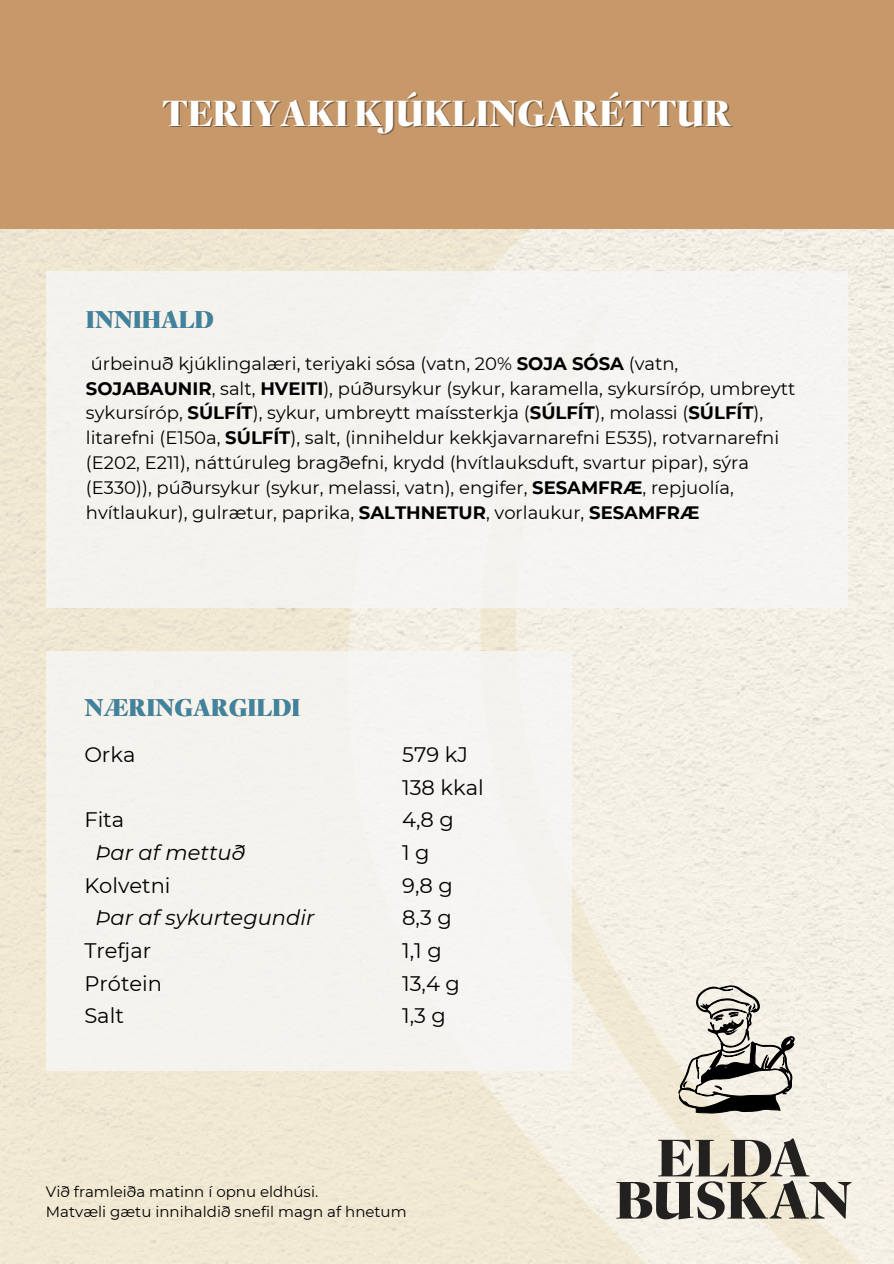
<style>
.page{position:relative;width:894px;height:1264px;background:#fff}
.page>*{position:absolute;margin:0;border:0;box-sizing:border-box;transform-origin:0 0}
.t1{font:900 36px "Reiher Headline";color:#fff}
.t2{font:900 24px "Reiher Headline";color:#3f839e}
.t3{font:21px/32.7px "Montserrat";color:#000}
.t4{font:italic 21px "Montserrat";color:#000}
.t5{font:18px/24.8px "Montserrat";color:#000}
.t6{font:15px "Montserrat";color:#000}
.s1{font-weight:700}
</style>
<div class="page">
<img style="left:1px;top:228px;width:892px;height:1035px">
<div style="left:0;top:0;width:893px;height:228px;background:#c79869"></div>
<div style="left:46px;top:271px;width:801px;height:337px;background:#f5f3f0"></div>
<div style="left:46px;top:651px;width:525px;height:419px;background:#f5f3ed"></div>
<svg style="left:678px;top:985px;width:116px;height:128px;background:#b2afa7"></svg>
<svg style="left:616px;top:1138px;width:235px;height:81px;background:#ada8a0"></svg>
<h1 class="t1" style="left:162px;top:89px;width:571px">TERIYAKI KJÚKLINGARÉTTUR</h1>
<p class="t2" style="left:86px;top:303px;width:129px">INNIHALD</p>
<h4 class="t5" style="left:86px;top:351px;width:710px">úrbeinuð kjúklingalæri, teriyaki sósa (vatn, 20% <span class="s1">SOJA SÓSA</span> (vatn, <span class="s1">SOJABAUNIR</span>, salt, <span class="s1">HVEITI</span>), púðursykur (sykur, karamella, sykursíróp, umbreytt sykursíróp, <span class="s1">SÚLFÍT</span>), sykur, umbreytt maíssterkja (<span class="s1">SÚLFÍT</span>), molassi (<span class="s1">SÚLFÍT</span>), litarefni (E150a, <span class="s1">SÚLFÍT</span>), salt, (inniheldur kekkjavarnarefni E535), rotvarnarefni (E202, E211), náttúruleg bragðefni, krydd (hvítlauksduft, svartur pipar), sýra (E330)), púðursykur (sykur, melassi, vatn), engifer, <span class="s1">SESAMFRÆ</span>, repjuolía, hvítlaukur), gulrætur, paprika, <span class="s1">SALTHNETUR</span>, vorlaukur, <span class="s1">SESAMFRÆ</span></h4>
<h2 class="t2" style="left:84px;top:691px;width:217px">NÆRINGARGILDI</h2>
<h2 class="t3" style="left:84px;top:738px;width:53px">Orka</h2>
<h3 class="t3" style="left:84px;top:803px;width:41px">Fita</h3>
<h3 class="t4" style="left:95px;top:839px;width:151px">Þar af mettuð</h3>
<h3 class="t3" style="left:84px;top:868px;width:88px">Kolvetni</h3>
<h3 class="t4" style="left:95px;top:904px;width:220px">Þar af sykurtegundir</h3>
<h3 class="t3" style="left:84px;top:934px;width:68px">Trefjar</h3>
<h3 class="t3" style="left:84px;top:966px;width:79px">Prótein</h3>
<h3 class="t3" style="left:84px;top:999px;width:41px">Salt</h3>
<h3 class="t3" style="left:402px;top:738px;width:83px">579 kJ<br>138 kkal<br>4,8 g<br>1 g<br>9,8 g<br>8,3 g<br>1,1 g<br>13,4 g<br>1,3 g</h3>
<h3 class="t6" style="left:46px;top:1181px;width:274px">Við framleiða matinn í opnu eldhúsi.</h3>
<p class="t6" style="left:46px;top:1202px;width:362px">Matvæli gætu innihaldið snefil magn af hnetum</p>
</div>
